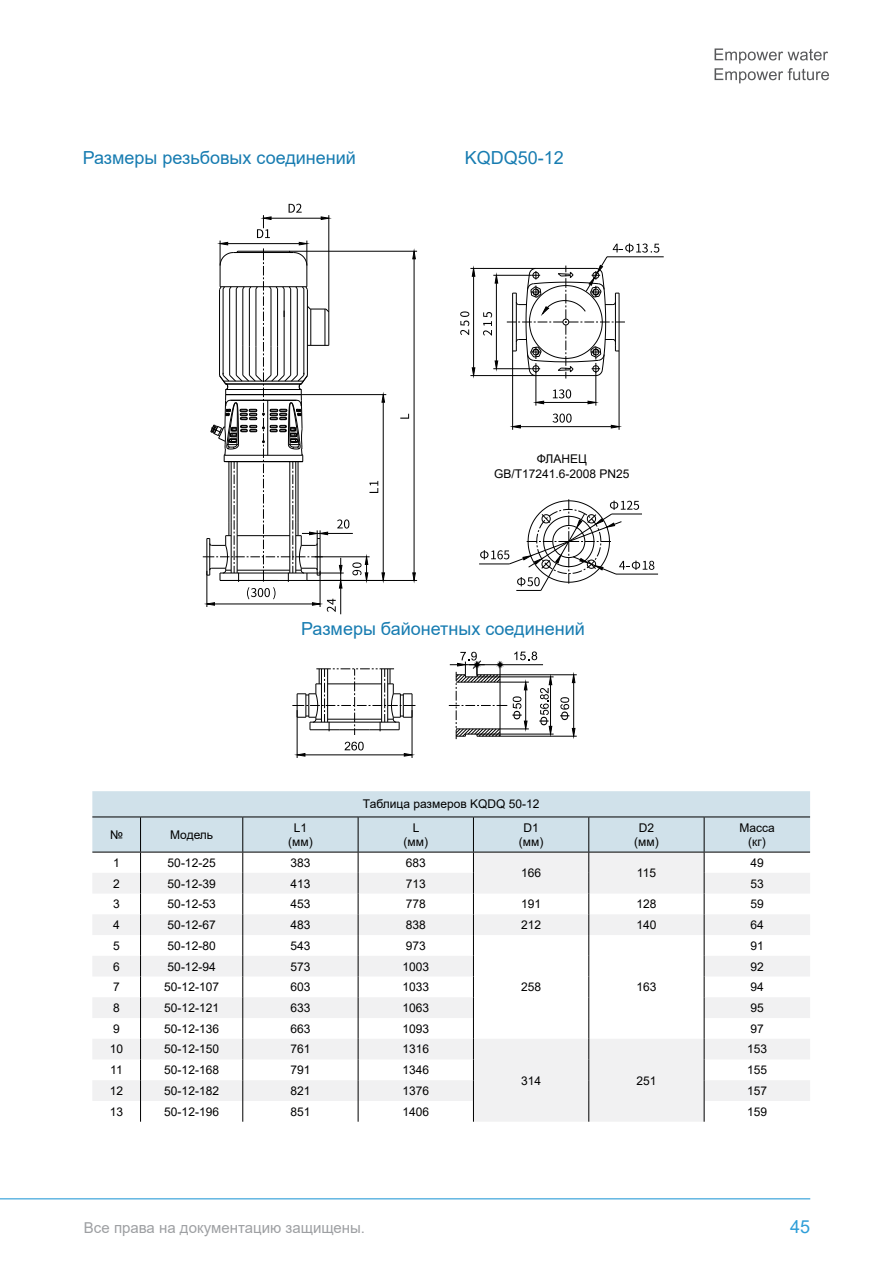
<style>
.page{position:relative;width:893px;height:1263px;background:#fff}
.page>*{position:absolute;margin:0;border:0;box-sizing:border-box;transform-origin:0 0}
.t1{font:18px "Arial";color:#177cb1}
.t2{font:18px "Arial";color:#2e9ed8}
.t3{font:15px "Arial";color:#9d9fa2}
.t4{font:12px/14.4px "Arial";color:#000;text-align:center}
</style>
<div class="page">
<hr style="left:0;top:1198px;width:810px;height:1px;background:#2e9ed8">
<svg style="left:715px;top:48px;width:114px;height:35px"></svg>
<hr style="left:297px;top:710px;width:1px;height:48px;background:#000">
<hr style="left:412px;top:710px;width:1px;height:48px;background:#000">
<hr style="left:305px;top:755px;width:99px;height:1px;background:#000">
<svg style="left:296px;top:753px;width:9px;height:3px"></svg>
<svg style="left:404px;top:753px;width:9px;height:3px"></svg>
<hr style="left:477px;top:677px;width:77px;height:1px;background:#000">
<hr style="left:477px;top:734px;width:77px;height:1px;background:#000">
<hr style="left:500px;top:674px;width:77px;height:1px;background:#000">
<hr style="left:500px;top:736px;width:77px;height:1px;background:#000">
<hr style="left:573px;top:683px;width:1px;height:45px;background:#000">
<svg style="left:572px;top:673px;width:3px;height:10px"></svg>
<svg style="left:572px;top:728px;width:3px;height:9px"></svg>
<svg style="left:292px;top:668px;width:123px;height:67px"></svg>
<svg style="left:345px;top:742px;width:19px;height:8px"></svg>
<svg style="left:560px;top:697px;width:9px;height:23px"></svg>
<svg style="left:449px;top:651px;width:103px;height:88px"></svg>
<hr style="left:512px;top:351px;width:1px;height:79px;background:#000">
<hr style="left:619px;top:351px;width:1px;height:79px;background:#000">
<hr style="left:520px;top:426px;width:91px;height:1px;background:#000">
<svg style="left:511px;top:425px;width:10px;height:3px"></svg>
<svg style="left:611px;top:425px;width:9px;height:3px"></svg>
<hr style="left:607px;top:257px;width:57px;height:1px;background:#000">
<hr style="left:536px;top:372px;width:1px;height:34px;background:#000">
<hr style="left:596px;top:372px;width:1px;height:34px;background:#000">
<hr style="left:544px;top:402px;width:44px;height:1px;background:#000">
<svg style="left:535px;top:401px;width:9px;height:3px"></svg>
<svg style="left:588px;top:401px;width:9px;height:3px"></svg>
<hr style="left:493px;top:275px;width:39px;height:1px;background:#000">
<hr style="left:493px;top:368px;width:39px;height:1px;background:#000">
<hr style="left:496px;top:283px;width:1px;height:78px;background:#000">
<svg style="left:495px;top:274px;width:3px;height:9px"></svg>
<svg style="left:495px;top:361px;width:3px;height:9px"></svg>
<hr style="left:470px;top:268px;width:66px;height:1px;background:#000">
<hr style="left:470px;top:375px;width:66px;height:1px;background:#000">
<hr style="left:473px;top:276px;width:1px;height:92px;background:#000">
<svg style="left:472px;top:267px;width:3px;height:9px"></svg>
<svg style="left:472px;top:368px;width:3px;height:9px"></svg>
<hr style="left:616px;top:574px;width:42px;height:1px;background:#000">
<hr style="left:479px;top:564px;width:30px;height:1px;background:#000">
<hr style="left:289px;top:251px;width:128px;height:1px;background:#000">
<hr style="left:414px;top:259px;width:1px;height:314px;background:#000">
<svg style="left:413px;top:250px;width:3px;height:9px"></svg>
<hr style="left:301px;top:394px;width:85px;height:1px;background:#000">
<hr style="left:307px;top:580px;width:110px;height:1px;background:#000">
<svg style="left:413px;top:573px;width:3px;height:9px"></svg>
<svg style="left:553px;top:414px;width:19px;height:9px"></svg>
<svg style="left:507px;top:243px;width:152px;height:135px"></svg>
<svg style="left:553px;top:389px;width:18px;height:9px"></svg>
<svg style="left:483px;top:312px;width:9px;height:24px"></svg>
<svg style="left:460px;top:311px;width:9px;height:24px"></svg>
<svg style="left:480px;top:499px;width:174px;height:92px"></svg>
<svg style="left:400px;top:414px;width:9px;height:5px"></svg>
<svg style="left:203px;top:204px;width:182px;height:410px"></svg>
<svg style="left:92px;top:791px;width:718px;height:331px"></svg>
<h1 class="t1" style="left:83px;top:145px;width:275px">Размеры резьбовых соединений</h1>
<h1 class="t1" style="left:465px;top:145px;width:101px">KQDQ50-12</h1>
<p class="t4" style="left:494px;top:452px;width:137px">ФЛАНЕЦ<br>GB/T17241.6-2008 PN25</p>
<h1 class="t1" style="left:301px;top:616px;width:285px">Размеры байонетных соединений</h1>
<p class="t4" style="left:363px;top:797px;width:178px">Таблица размеров KQDQ 50-12</p>
<p class="t4" style="left:110px;top:827px;width:14px">№</p>
<p class="t4" style="left:170px;top:827px;width:45px">Модель</p>
<p class="t4" style="left:288px;top:820px;width:26px">L1 (мм)</p>
<p class="t4" style="left:404px;top:820px;width:26px">L (мм)</p>
<p class="t4" style="left:519px;top:820px;width:26px">D1 (мм)</p>
<p class="t4" style="left:634px;top:820px;width:26px">D2 (мм)</p>
<p class="t4" style="left:739px;top:820px;width:37px">Масса (кг)</p>
<p class="t4" style="left:113px;top:855px;width:8px">1</p>
<p class="t4" style="left:168px;top:855px;width:50px">50-12-25</p>
<p class="t4" style="left:290px;top:855px;width:22px">383</p>
<p class="t4" style="left:406px;top:855px;width:22px">683</p>
<p class="t4" style="left:521px;top:866px;width:22px">166</p>
<p class="t4" style="left:637px;top:866px;width:21px">115</p>
<p class="t4" style="left:750px;top:855px;width:15px">49</p>
<p class="t4" style="left:113px;top:876px;width:8px">2</p>
<p class="t4" style="left:168px;top:876px;width:50px">50-12-39</p>
<p class="t4" style="left:290px;top:876px;width:22px">413</p>
<p class="t4" style="left:406px;top:876px;width:22px">713</p>
<p class="t4" style="left:750px;top:876px;width:15px">53</p>
<p class="t4" style="left:113px;top:897px;width:8px">3</p>
<p class="t4" style="left:168px;top:897px;width:50px">50-12-53</p>
<p class="t4" style="left:290px;top:897px;width:22px">453</p>
<p class="t4" style="left:406px;top:897px;width:22px">778</p>
<p class="t4" style="left:521px;top:897px;width:22px">191</p>
<p class="t4" style="left:636px;top:897px;width:22px">128</p>
<p class="t4" style="left:750px;top:897px;width:15px">59</p>
<p class="t4" style="left:113px;top:917px;width:8px">4</p>
<p class="t4" style="left:168px;top:917px;width:50px">50-12-67</p>
<p class="t4" style="left:290px;top:917px;width:22px">483</p>
<p class="t4" style="left:406px;top:917px;width:22px">838</p>
<p class="t4" style="left:521px;top:917px;width:22px">212</p>
<p class="t4" style="left:636px;top:917px;width:22px">140</p>
<p class="t4" style="left:750px;top:917px;width:15px">64</p>
<p class="t4" style="left:113px;top:938px;width:8px">5</p>
<p class="t4" style="left:168px;top:938px;width:50px">50-12-80</p>
<p class="t4" style="left:290px;top:938px;width:22px">543</p>
<p class="t4" style="left:406px;top:938px;width:22px">973</p>
<p class="t4" style="left:521px;top:980px;width:22px">258</p>
<p class="t4" style="left:636px;top:980px;width:22px">163</p>
<p class="t4" style="left:750px;top:938px;width:15px">91</p>
<p class="t4" style="left:113px;top:959px;width:8px">6</p>
<p class="t4" style="left:168px;top:959px;width:50px">50-12-94</p>
<p class="t4" style="left:290px;top:959px;width:22px">573</p>
<p class="t4" style="left:402px;top:959px;width:28px">1003</p>
<p class="t4" style="left:750px;top:959px;width:15px">92</p>
<p class="t4" style="left:113px;top:980px;width:8px">7</p>
<p class="t4" style="left:164px;top:980px;width:56px">50-12-107</p>
<p class="t4" style="left:290px;top:980px;width:22px">603</p>
<p class="t4" style="left:402px;top:980px;width:28px">1033</p>
<p class="t4" style="left:750px;top:980px;width:15px">94</p>
<p class="t4" style="left:113px;top:1000px;width:8px">8</p>
<p class="t4" style="left:164px;top:1000px;width:56px">50-12-121</p>
<p class="t4" style="left:290px;top:1000px;width:22px">633</p>
<p class="t4" style="left:402px;top:1000px;width:28px">1063</p>
<p class="t4" style="left:750px;top:1000px;width:15px">95</p>
<p class="t4" style="left:113px;top:1021px;width:8px">9</p>
<p class="t4" style="left:164px;top:1021px;width:56px">50-12-136</p>
<p class="t4" style="left:290px;top:1021px;width:22px">663</p>
<p class="t4" style="left:402px;top:1021px;width:28px">1093</p>
<p class="t4" style="left:750px;top:1021px;width:15px">97</p>
<p class="t4" style="left:110px;top:1042px;width:15px">10</p>
<p class="t4" style="left:164px;top:1042px;width:56px">50-12-150</p>
<p class="t4" style="left:290px;top:1042px;width:22px">761</p>
<p class="t4" style="left:402px;top:1042px;width:28px">1316</p>
<p class="t4" style="left:521px;top:1073px;width:22px">314</p>
<p class="t4" style="left:636px;top:1073px;width:22px">251</p>
<p class="t4" style="left:747px;top:1042px;width:22px">153</p>
<p class="t4" style="left:110px;top:1063px;width:14px">11</p>
<p class="t4" style="left:164px;top:1063px;width:56px">50-12-168</p>
<p class="t4" style="left:290px;top:1063px;width:22px">791</p>
<p class="t4" style="left:402px;top:1063px;width:28px">1346</p>
<p class="t4" style="left:747px;top:1063px;width:22px">155</p>
<p class="t4" style="left:110px;top:1083px;width:15px">12</p>
<p class="t4" style="left:164px;top:1083px;width:56px">50-12-182</p>
<p class="t4" style="left:290px;top:1083px;width:22px">821</p>
<p class="t4" style="left:402px;top:1083px;width:28px">1376</p>
<p class="t4" style="left:747px;top:1083px;width:22px">157</p>
<p class="t4" style="left:110px;top:1104px;width:15px">13</p>
<p class="t4" style="left:164px;top:1104px;width:56px">50-12-196</p>
<p class="t4" style="left:290px;top:1104px;width:22px">851</p>
<p class="t4" style="left:402px;top:1104px;width:28px">1406</p>
<p class="t4" style="left:747px;top:1104px;width:22px">159</p>
<p class="t3" style="left:84px;top:1217px;width:283px">Все права на документацию защищены.</p>
<h1 class="t2" style="left:790px;top:1214px;width:22px">45</h1>
</div>
